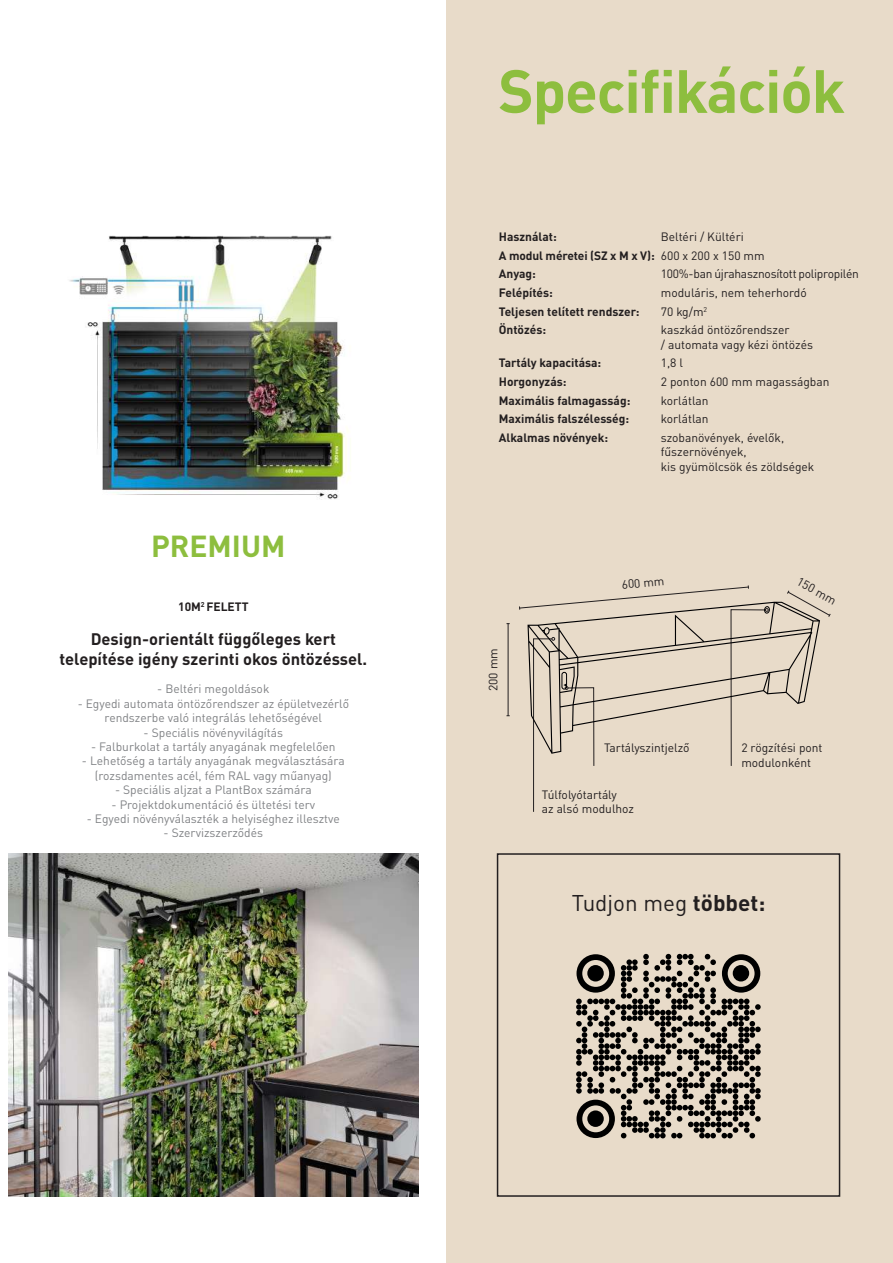
<style>
.page{position:relative;width:893px;height:1263px;background:#fff}
.page>*{position:absolute;margin:0;border:0;box-sizing:border-box;transform-origin:0 0}
.t1{font:700 60px "DIN Pro";letter-spacing:-.02em;color:#8dbe3e}
.t2{font:700 30px "DIN Pro";color:#8dbe3e}
.t3{font:22.5px "DIN Pro";color:#231f20}
.t4{font:700 16.5px/19.8px "DIN Pro";color:#231f20;text-align:center}
.t5{font:12px/14.4px "DIN Pro";color:#808285;text-align:center}
.t6{font:12px/14.4px "DIN Pro";color:#231f20}
.t7{font:700 12px "DIN Pro";color:#231f20}
.t8{font:12px "DIN Pro";letter-spacing:-.02em;color:#231f20}
.s1{font-weight:700}
</style>
<div class="page">
<div style="left:446px;top:0;width:447px;height:1263px;background:#e8dbc9"></div>
<hr style="left:508px;top:624px;width:1px;height:92px;background:#231f20">
<svg style="left:519px;top:585px;width:312px;height:227px"></svg>
<div style="left:497px;top:853px;width:343px;height:344px;border:2px solid #231f20"></div>
<img style="left:9px;top:854px;width:409px;height:342px">
<img style="left:69px;top:235px;width:281px;height:265px">
<svg style="left:576px;top:954px;width:185px;height:184px"></svg>
<div style="left:587px;top:965px;width:17px;height:16px;background:#000;border-radius:50%"></div>
<div style="left:733px;top:965px;width:16px;height:16px;background:#000;border-radius:50%"></div>
<div style="left:587px;top:1110px;width:17px;height:17px;background:#000;border-radius:50%"></div>
<h2 class="t2" style="left:151px;top:521px;width:136px">PREMIUM</h2>
<p class="t7" style="left:178px;top:596px;width:72px">10M<sup>2</sup> FELETT</p>
<h3 class="t4" style="left:59px;top:627px;width:309px">Design-orientált függőleges kert telepítése igény szerinti okos öntözéssel.</h3>
<p class="t5" style="left:157px;top:681px;width:114px">- Beltéri megoldások</p>
<p class="t5" style="left:78px;top:695px;width:273px">- Egyedi automata öntözőrendszer az épületvezérlő rendszerbe való integrálás lehetőségével</p>
<p class="t5" style="left:144px;top:724px;width:141px">- Speciális növényvilágítás</p>
<p class="t5" style="left:91px;top:738px;width:246px">- Falburkolat a tartály anyagának megfelelően</p>
<p class="t5" style="left:82px;top:753px;width:264px">- Lehetőség a tartály anyagának megválasztására (rozsdamentes acél, fém RAL vagy műanyag)</p>
<p class="t5" style="left:115px;top:781px;width:198px">- Speciális aljzat a PlantBox számára</p>
<p class="t5" style="left:112px;top:796px;width:205px">- Projektdokumentáció és ültetési terv</p>
<p class="t5" style="left:87px;top:810px;width:255px">- Egyedi növényválaszték a helyiséghez illesztve</p>
<p class="t5" style="left:164px;top:825px;width:101px">- Szervizszerződés</p>
<h1 class="t1" style="left:498px;top:41px;width:348px">Specifikációk</h1>
<p class="t6" style="left:499px;top:226px;width:267px;line-height:18.6px;text-indent:162px">Beltéri / Kültéri<br><span class="s1">A modul méretei (SZ x M x V):</span> 600 x 200 x 150 mm<br><span class="s1">Anyag:</span></p>
<p class="t7" style="left:499px;top:227px;width:59px">Használat:</p>
<p class="t8" style="left:661px;top:265px;width:200px">100%-ban újrahasznosított polipropilén</p>
<p class="t7" style="left:499px;top:283px;width:56px">Felépítés:</p>
<p class="t6" style="left:661px;top:284px;width:147px">moduláris, nem teherhordó</p>
<p class="t7" style="left:499px;top:301px;width:142px">Teljesen telített rendszer:</p>
<p class="t6" style="left:661px;top:303px;width:48px">70 kg/m<sup>2</sup></p>
<p class="t7" style="left:499px;top:320px;width:49px">Öntözés:</p>
<p class="t6" style="left:661px;top:322px;width:154px">kaszkád öntözőrendszer<br>/ automata vagy kézi öntözés</p>
<p class="t7" style="left:499px;top:353px;width:104px">Tartály kapacitása:</p>
<p class="t6" style="left:661px;top:355px;width:24px">1,8 l</p>
<p class="t7" style="left:499px;top:372px;width:69px">Horgonyzás:</p>
<p class="t6" style="left:661px;top:373px;width:170px">2 ponton 600 mm magasságban</p>
<p class="t7" style="left:499px;top:390px;width:133px">Maximális falmagasság:</p>
<p class="t6" style="left:661px;top:392px;width:49px">korlátlan</p>
<p class="t7" style="left:499px;top:409px;width:132px">Maximális falszélesség:</p>
<p class="t6" style="left:661px;top:411px;width:49px">korlátlan</p>
<p class="t7" style="left:499px;top:428px;width:111px">Alkalmas növények:</p>
<p class="t6" style="left:661px;top:429px;width:155px">szobanövények, évelők, fűszernövények,<br>kis gyümölcsök és zöldségek</p>
<p class="t6" style="left:485px;top:691px;width:44px;rotate:-90deg">200 mm</p>
<p class="t6" style="left:621px;top:576px;width:44px;rotate:-5deg">600 mm</p>
<p class="t6" style="left:802px;top:573px;width:44px;rotate:29deg">150 mm</p>
<p class="t6" style="left:604px;top:739px;width:87px">Tartályszintjelző</p>
<p class="t6" style="left:741px;top:739px;width:83px">2 rögzítési pont modulonként</p>
<p class="t6" style="left:542px;top:786px;width:94px">Túlfolyótartály<br>az alsó modulhoz</p>
<h3 class="t3" style="left:572px;top:885px;width:195px">Tudjon meg <span class="s1">többet:</span></h3>
</div>
